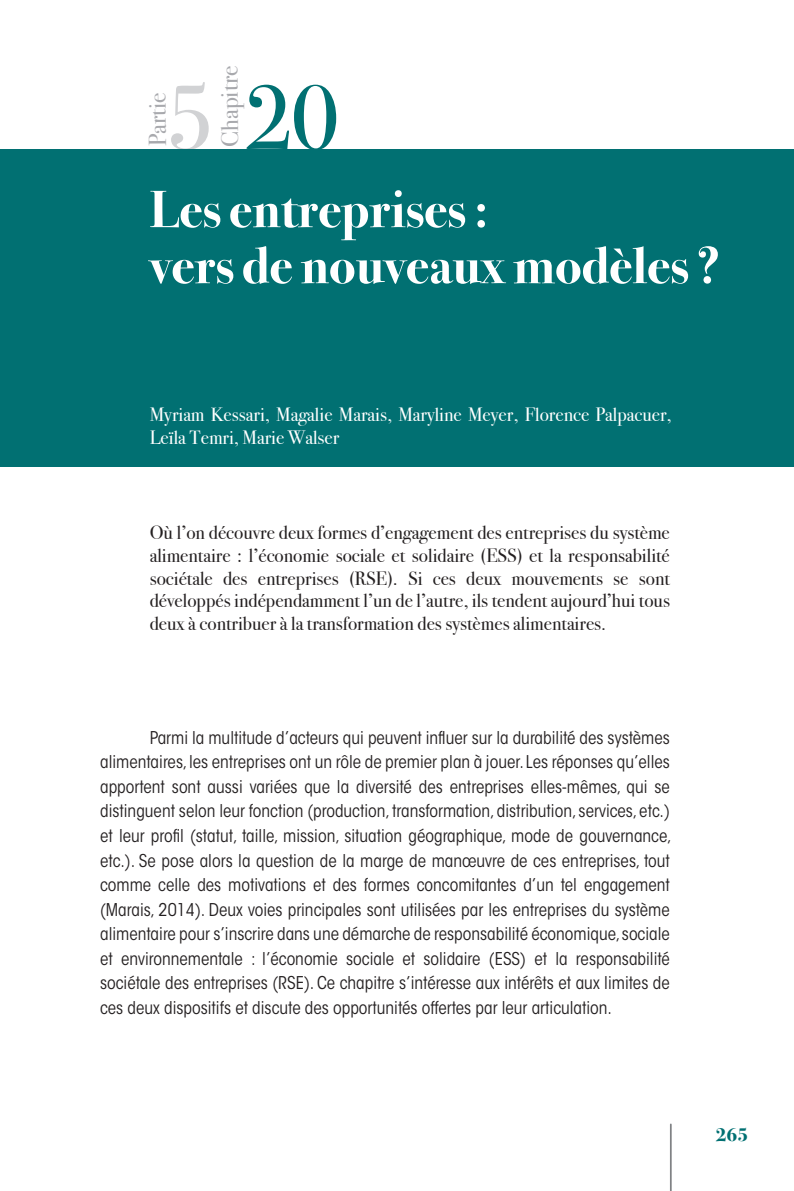
<style>
.page{position:relative;width:794px;height:1191px;background:#fff}
.page>*{position:absolute;margin:0;border:0;box-sizing:border-box;transform-origin:0 0}
.t1{font:91px "Bodoni Svty Two ITCTT";color:#017072}
.t2{font:700 52.5px/56px "Bodoni Svty Two ITCTT";color:#fff}
.t3{font:24.5px "Bodoni Svty Two ITCTT";color:#a8a9ad}
.t4{font:19.25px/22.8px "Bodoni Svty Two ITCTT";color:#231f20;text-align:justify}
.t5{font:19.25px/23.1px "Bodoni Svty Two ITCTT";color:#fff}
.t6{font:700 19.25px "Bodoni Svty Two ITCTT";color:#017072}
.t7{font:condensed 17.5px/24.5px "ITC Avant Garde Std";color:#231f20;text-align:justify}
.s1{color:#d1d2d4}
</style>
<div class="page">
<hr style="left:670px;top:1124px;width:1px;height:67px;background:#808285">
<div style="left:0;top:149px;width:794px;height:317px;background:#017072"></div>
<h3 class="t3" style="left:210px;top:147px;width:83px;rotate:-91deg">Chapitre</h3>
<h1 class="t1" style="left:166px;top:43px;width:175px"><span class="s1">5</span> 20</h1>
<h3 class="t3" style="left:138px;top:147px;width:55px;rotate:-91deg">Partie</h3>
<h2 class="t2" style="left:150px;top:177px;width:572px">Les entreprises:<br>vers de nouveaux modèles ?</h2>
<p class="t5" style="left:150px;top:401px;width:523px">Myriam Kessari, Magalie Marais, Maryline Meyer, Florence Palpacuer,<br>Leïla Temri, Marie Walser</p>
<p class="t4" style="left:150px;top:519px;width:522px">Où l’on découvre deux formes d’engagement des entreprises du système alimentaire : lʼéconomie sociale et solidaire (ESS) et la responsabilité sociétale des entreprises (RSE). Si ces deux mouvements se sont développés indépendamment l’un de l’autre, ils tendent aujourd’hui tous deux à contribuer à la transformation des systèmes alimentaires.</p>
<p class="t7" style="left:100px;top:725px;width:573px;text-indent:50px">Parmi la multitude d’acteurs qui peuvent influer sur la durabilité des systèmes alimentaires, les entreprises ont un rôle de premier plan à jouer. Les réponses qu’elles apportent sont aussi variées que la diversité des entreprises elles-mêmes, qui se distinguent selon leur fonction (production, transformation, distribution, services, etc.) et leur profil (statut, taille, mission, situation géographique, mode de gouvernance, etc.). Se pose alors la question de la marge de manœuvre de ces entreprises, tout comme celle des motivations et des formes concomitantes d’un tel engagement (Marais, 2014). Deux voies principales sont utilisées par les entreprises du système alimentaire pour s’inscrire dans une démarche de responsabilité économique, sociale et environnementale : l’économie sociale et solidaire (ESS) et la responsabilité sociétale des entreprises (RSE). Ce chapitre s’intéresse aux intérêts et aux limites de ces deux dispositifs et discute des opportunités offertes par leur articulation.</p>
<p class="t6" style="left:715px;top:1118px;width:34px">265</p>
</div>
